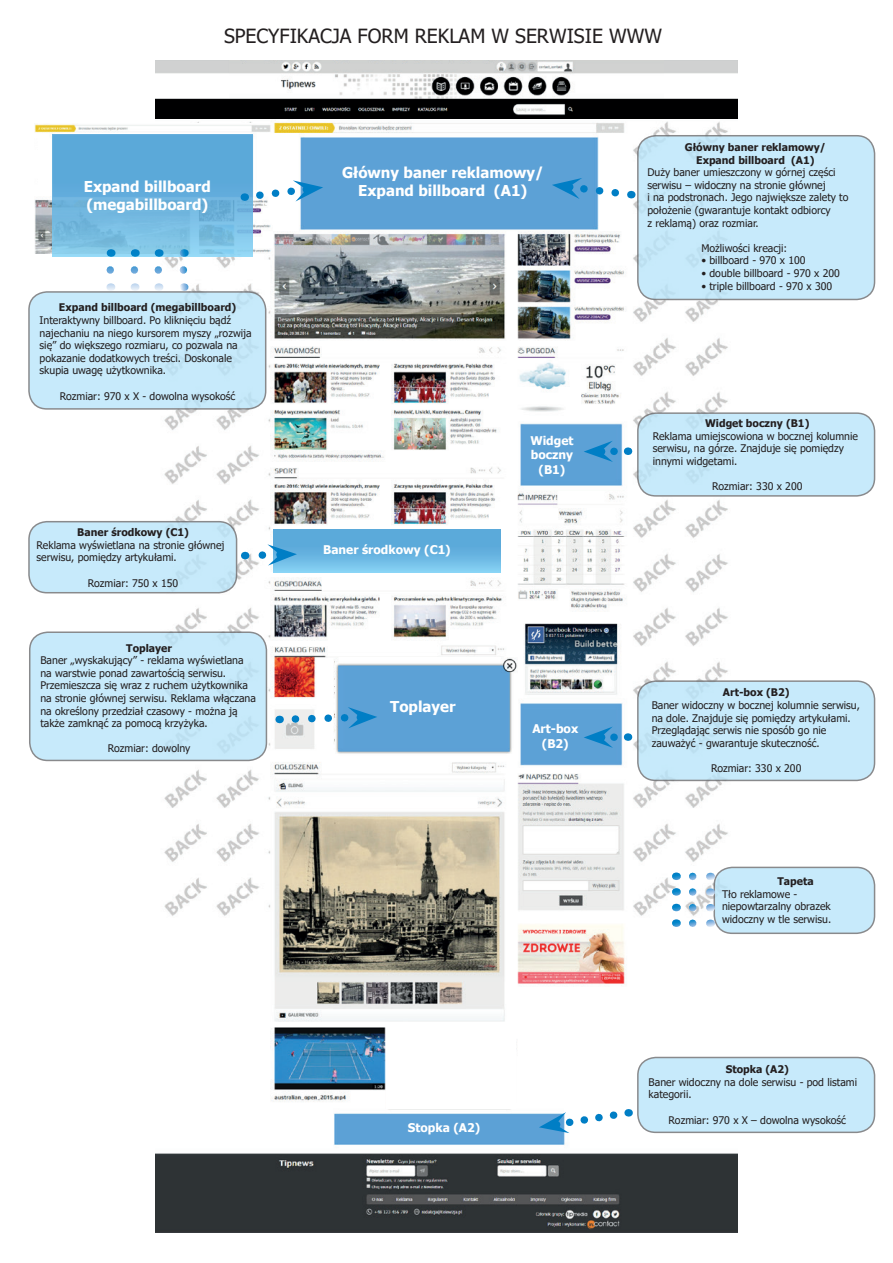
<style>
.page{position:relative;width:893px;height:1263px;background:#fff}
.page>*{position:absolute;margin:0;border:0;box-sizing:border-box;transform-origin:0 0}
.t1{font:19.5px "Tahoma";color:#231f20}
.t2{font:700 15px/18px "Tahoma";color:#fff}
.t3{font:700 12px/14.4px "Tahoma";color:#fff;text-align:center}
.t4{font:10.5px/12.6px "Tahoma";color:#231f20}
.t5{font:700 10.5px/12.6px "Tahoma";color:#231f20;text-align:center}
</style>
<div class="page">
<img style="left:155px;top:121px;width:583px;height:1111px">
<img style="left:34px;top:123px;width:238px;height:130px">
<svg style="left:52px;top:135px;width:201px;height:122px"></svg>
<img style="left:335px;top:658px;width:182px;height:99px">
<div style="left:638px;top:136px;width:236px;height:163px;background:#c7eafb;border-radius:18px"></div>
<div style="left:637px;top:135px;width:238px;height:165px;border:2px solid #6c6d70;border-radius:18px"></div>
<div style="left:29px;top:292px;width:237px;height:117px;background:#c7eafb;border-radius:18px"></div>
<div style="left:28px;top:291px;width:238px;height:119px;border:2px solid #6c6d70;border-radius:18px"></div>
<div style="left:638px;top:413px;width:236px;height:83px;background:#c7eafb;border-radius:18px"></div>
<div style="left:637px;top:412px;width:238px;height:85px;border:2px solid #6c6d70;border-radius:18px"></div>
<div style="left:638px;top:681px;width:236px;height:99px;background:#c7eafb;border-radius:18px"></div>
<div style="left:637px;top:680px;width:238px;height:101px;border:2px solid #6c6d70;border-radius:18px"></div>
<div style="left:638px;top:1057px;width:236px;height:75px;background:#c7eafb;border-radius:18px"></div>
<div style="left:637px;top:1057px;width:238px;height:76px;border:2px solid #6c6d70;border-radius:18px"></div>
<div style="left:714px;top:867px;width:160px;height:66px;background:#c7eafb;border-radius:18px"></div>
<div style="left:713px;top:867px;width:162px;height:67px;border:2px solid #6c6d70;border-radius:18px"></div>
<div style="left:274px;top:529px;width:226px;height:44px;background:linear-gradient(to bottom,#4f9fd3,#7fcaef)"></div>
<svg style="left:107px;top:249px;width:7px;height:21px"></svg>
<svg style="left:684px;top:919px;width:9px;height:8px"></svg>
<svg style="left:131px;top:249px;width:7px;height:21px"></svg>
<svg style="left:684px;top:904px;width:9px;height:7px"></svg>
<svg style="left:155px;top:249px;width:7px;height:21px"></svg>
<svg style="left:684px;top:888px;width:9px;height:8px"></svg>
<svg style="left:180px;top:249px;width:7px;height:21px"></svg>
<svg style="left:684px;top:872px;width:9px;height:8px"></svg>
<svg style="left:552px;top:178px;width:72px;height:23px"></svg>
<svg style="left:251px;top:180px;width:72px;height:24px"></svg>
<svg style="left:584px;top:726px;width:30px;height:22px"></svg>
<svg style="left:539px;top:1106px;width:83px;height:27px"></svg>
<svg style="left:288px;top:707px;width:89px;height:21px"></svg>
<svg style="left:584px;top:441px;width:30px;height:21px"></svg>
<div style="left:30px;top:632px;width:236px;height:128px;background:#c7eafb;border-radius:18px"></div>
<div style="left:29px;top:631px;width:238px;height:130px;border:2px solid #6c6d70;border-radius:18px"></div>
<div style="left:29px;top:522px;width:208px;height:71px;background:#c7eafb;border-radius:18px"></div>
<div style="left:28px;top:521px;width:209px;height:72px;border:2px solid #6c6d70;border-radius:18px"></div>
<svg style="left:262px;top:544px;width:35px;height:22px"></svg>
<div style="left:386px;top:1030px;width:129px;height:79px;background:#fff"></div>
<img style="left:229px;top:60px;width:435px;height:59px">
<img style="left:664px;top:60px;width:74px;height:59px">
<img style="left:155px;top:60px;width:74px;height:59px">
<h1 class="t1" style="left:224px;top:23px;width:439px">SPECYFIKACJA FORM REKLAM W SERWISIE WWW</h1>
<h2 class="t2" style="left:84px;top:178px;width:128px">Expand billboard (megabillboard)</h2>
<h2 class="t2" style="left:342px;top:164px;width:203px;text-align:center">Główny baner reklamowy/<br>Expand billboard (A1)</h2>
<p class="t5" style="left:685px;top:141px;width:143px">Główny baner reklamowy/<br>Expand billboard (A1)</p>
<p class="t4" style="left:647px;top:167px;width:203px">Duży baner umieszczony w górnej części serwisu – widoczny na stronie głównej<br>i na podstronach. Jego największe zalety to położenie (gwarantuje kontakt odbiorcy<br>z reklamą) oraz rozmiar.</p>
<p class="t4" style="left:701px;top:242px;width:87px">Możliwości kreacji:</p>
<p class="t4" style="left:701px;top:255px;width:106px">• billboard - 970 x 100</p>
<p class="t4" style="left:701px;top:267px;width:140px">• double billboard - 970 x 200</p>
<p class="t4" style="left:701px;top:280px;width:132px">• triple billboard - 970 x 300</p>
<p class="t5" style="left:59px;top:302px;width:179px">Expand billboard (megabillboard)</p>
<p class="t4" style="left:40px;top:314px;width:214px">Interaktywny billboard. Po kliknięciu bądź najechaniu na niego kursorem myszy „rozwija się” do większego rozmiaru, co pozwala na pokazanie dodatkowych treści. Doskonale skupia uwagę użytkownika.</p>
<p class="t4" style="left:60px;top:390px;width:177px">Rozmiar: 970 x X - dowolna wysokość</p>
<p class="t5" style="left:77px;top:526px;width:113px">Baner środkowy (C1)</p>
<p class="t4" style="left:37px;top:539px;width:189px">Reklama wyświetlana na stronie głównej serwisu, pomiędzy artykułami.</p>
<p class="t4" style="left:88px;top:577px;width:92px">Rozmiar: 750 x 150</p>
<p class="t5" style="left:126px;top:642px;width:47px">Toplayer</p>
<p class="t4" style="left:40px;top:655px;width:217px">Baner „wyskakujący” - reklama wyświetlana na warstwie ponad zawartością serwisu.<br>Przemieszcza się wraz z ruchem użytkownika na stronie głównej serwisu. Reklama włączana na określony przedział czasowy - można ją także zamknąć za pomocą krzyżyka.</p>
<p class="t4" style="left:108px;top:743px;width:84px">Rozmiar: dowolny</p>
<p class="t3" style="left:323px;top:542px;width:129px">Baner środkowy (C1)</p>
<h2 class="t2" style="left:390px;top:698px;width:67px">Toplayer</h2>
<p class="t3" style="left:530px;top:434px;width:45px">Widget boczny (B1)</p>
<p class="t3" style="left:532px;top:722px;width:47px">Art-box (B2)</p>
<p class="t3" style="left:408px;top:1121px;width:74px">Stopka (A2)</p>
<p class="t5" style="left:705px;top:417px;width:106px">Widget boczny (B1)</p>
<p class="t4" style="left:653px;top:430px;width:207px">Reklama umiejscowiona w bocznej kolumnie serwisu, na górze. Znajduje się pomiędzy innymi widgetami.</p>
<p class="t4" style="left:712px;top:480px;width:92px">Rozmiar: 330 x 200</p>
<p class="t5" style="left:723px;top:687px;width:68px">Art-box (B2)</p>
<p class="t4" style="left:652px;top:699px;width:210px">Baner widoczny w bocznej kolumnie serwisu, na dole. Znajduje się pomiędzy artykułami.<br>Przeglądając serwis nie sposób go nie zauważyć - gwarantuje skuteczność.</p>
<p class="t4" style="left:711px;top:762px;width:92px">Rozmiar: 330 x 200</p>
<p class="t5" style="left:777px;top:875px;width:38px">Tapeta</p>
<p class="t4" style="left:722px;top:888px;width:111px">Tło reklamowe - niepowtarzalny obrazek widoczny w tle serwisu.</p>
<p class="t5" style="left:726px;top:1063px;width:65px">Stopka (A2)</p>
<p class="t4" style="left:649px;top:1076px;width:210px">Baner widoczny na dole serwisu - pod listami kategorii.</p>
<p class="t4" style="left:669px;top:1114px;width:179px">Rozmiar: 970 x X – dowolna wysokość</p>
</div>
